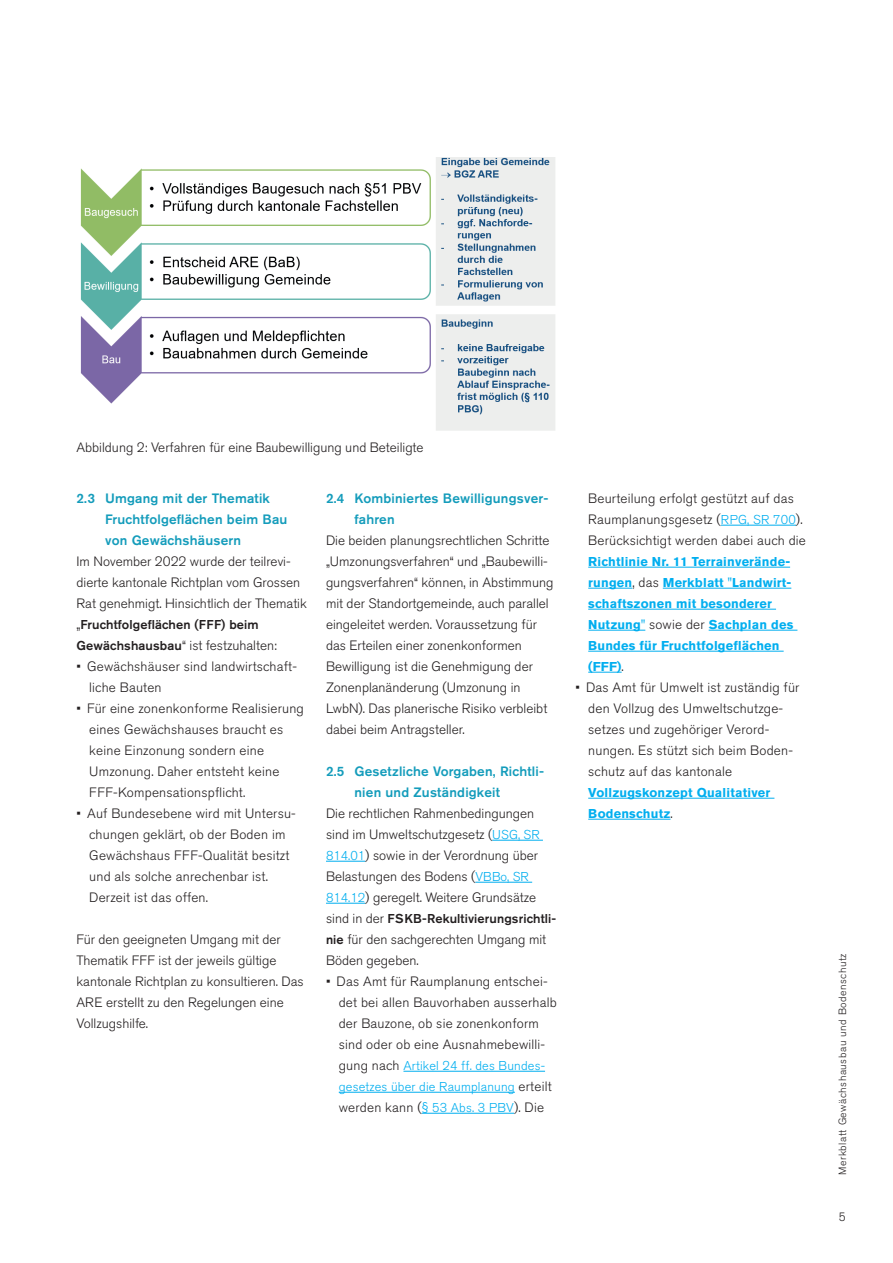
<style>
.page{position:relative;width:893px;height:1263px;background:#fff}
.page>*{position:absolute;margin:0;border:0;box-sizing:border-box;transform-origin:0 0}
.t1{font:300 13.5px/21px "Akzidenz Grotesk BQ";color:#231f20}
.t2{font:500 13.5px/21px "Akzidenz Grotesk BQ";letter-spacing:.015em;color:#149cbb}
.t3{font:700 12.75px/21px "Akzidenz Grotesk BQ";letter-spacing:.015em;color:#00aeef}
.t4{font:500 12.75px "Akzidenz Grotesk BQ";letter-spacing:.01em;color:#231f20}
.t5{font:300 12.75px/21px "Akzidenz Grotesk BQ";letter-spacing:.015em;color:#00aeef}
.t6{font:300 12px "Akzidenz Grotesk BQ";color:#231f20}
.t7{font:300 10.5px "Akzidenz Grotesk BQ";letter-spacing:.05em;color:#231f20}
.s1{font-size:12.75px;color:#00aeef}
.s2{font-weight:300;font-size:13.5px}
.s3{font-weight:500;font-size:12.75px}
.s4{font-size:13.5px;color:#231f20}
.s5{font-weight:300;font-size:13.5px;color:#231f20}
</style>
<div class="page">
<img style="left:80px;top:157px;width:475px;height:273px">
<hr style="left:492px;top:840px;width:51px;height:1px;background:#00aeef">
<hr style="left:326px;top:861px;width:39px;height:1px;background:#00aeef">
<hr style="left:475px;top:882px;width:57px;height:1px;background:#00aeef">
<hr style="left:326px;top:903px;width:39px;height:1px;background:#00aeef">
<hr style="left:403px;top:1071px;width:142px;height:1px;background:#00aeef">
<hr style="left:339px;top:1092px;width:176px;height:1px;background:#00aeef">
<hr style="left:422px;top:1113px;width:92px;height:1px;background:#00aeef">
<hr style="left:721px;top:525px;width:75px;height:1px;background:#00aeef">
<hr style="left:588px;top:567px;width:202px;height:1px;background:#00aeef">
<hr style="left:588px;top:588px;width:44px;height:1px;background:#00aeef">
<hr style="left:663px;top:588px;width:128px;height:1px;background:#00aeef">
<hr style="left:588px;top:609px;width:188px;height:1px;background:#00aeef">
<hr style="left:588px;top:630px;width:57px;height:1px;background:#00aeef">
<hr style="left:709px;top:630px;width:88px;height:1px;background:#00aeef">
<hr style="left:588px;top:651px;width:196px;height:1px;background:#00aeef">
<hr style="left:588px;top:672px;width:34px;height:1px;background:#00aeef">
<hr style="left:588px;top:798px;width:186px;height:1px;background:#00aeef">
<hr style="left:588px;top:819px;width:82px;height:1px;background:#00aeef">
<p class="t1" style="left:77px;top:437px;width:349px">Abbildung 2: Verfahren für eine Baubewilligung und Beteiligte</p>
<p class="t2" style="left:354px;top:487px;width:195px;text-indent:-28px">2.4 Kombiniertes Bewilligungsver&shy;fahren</p>
<p class="t1" style="left:326px;top:530px;width:229px">Die beiden planungsrechtlichen Schritte „Umzonungsverfahren“ und „Baubewilli&shy;gungsverfahren“ können, in Abstimmung mit der Standortgemeinde, auch parallel eingeleitet werden. Voraussetzung für das Erteilen einer zonenkonformen Bewilligung ist die Genehmigung der Zonenplanänderung (Umzonung in LwbN). Das planerische Risiko verbleibt dabei beim Antragsteller.</p>
<p class="t2" style="left:354px;top:760px;width:191px;text-indent:-28px">2.5 Gesetzliche Vorgaben, Richtli&shy;nien und Zuständigkeit</p>
<p class="t1" style="left:326px;top:803px;width:215px">Die rechtlichen Rahmenbedingungen sind im Umweltschutzgesetz (<span class="s1">USG, SR 814.01</span>) sowie in der Verordnung über Belastungen des Bodens (<span class="s1">VBBo, SR 814.12</span>) geregelt. Weitere Grundsätze</p>
<p class="t4" style="left:326px;top:911px;width:232px"><span class="s2">sind in der</span> FSKB-Rekultivierungsrichtli-</p>
<p class="t1" style="left:326px;top:929px;width:222px"><span class="s3">nie</span> für den sachgerechten Umgang mit<br>Böden gegeben.</p>
<p class="t1" style="left:339px;top:971px;width:219px;text-indent:-13px">• Das Amt für Raumplanung entschei&shy;det bei allen Bauvorhaben ausserhalb der Bauzone, ob sie zonenkonform sind oder ob eine Ausnahmebewilli-</p>
<p class="t5" style="left:339px;top:1055px;width:214px"><span class="s4">gung nach</span> Artikel 24 ff. des Bundes&shy;gesetzes über die Raumplanung <span class="s4">erteilt</span></p>
<p class="t1" style="left:339px;top:1097px;width:207px">werden kann (<span class="s1">§ 53 Abs. 3 PBV</span>). Die</p>
<p class="t2" style="left:105px;top:487px;width:184px;text-indent:-28px">2.3 Umgang mit der Thematik<br>Fruchtfolgeflächen beim Bau von Gewächshäusern</p>
<p class="t1" style="left:77px;top:551px;width:232px">Im November 2022 wurde der teilrevi&shy;dierte kantonale Richtplan vom Grossen<br>Rat genehmigt. Hinsichtlich der Thematik</p>
<p class="t4" style="left:77px;top:617px;width:184px"><span class="s2">„</span>Fruchtfolgeflächen (FFF) beim</p>
<p class="t1" style="left:77px;top:635px;width:202px"><span class="s3">Gewächshausbau</span>“ ist festzuhalten:</p>
<p class="t1" style="left:89px;top:656px;width:209px;text-indent:-13px">• Gewächshäuser sind landwirtschaft&shy;liche Bauten</p>
<p class="t1" style="left:89px;top:698px;width:216px;text-indent:-13px">• Für eine zonenkonforme Realisierung eines Gewächshauses braucht es keine Einzonung sondern eine<br>Umzonung. Daher entsteht keine<br>FFF-Kompensationspflicht.</p>
<p class="t1" style="left:89px;top:803px;width:208px;text-indent:-13px">• Auf Bundesebene wird mit Untersu&shy;chungen geklärt, ob der Boden im<br>Gewächshaus FFF-Qualität besitzt und als solche anrechenbar ist.<br>Derzeit ist das offen.</p>
<p class="t1" style="left:76px;top:929px;width:229px">Für den geeigneten Umgang mit der<br>Thematik FFF ist der jeweils gültige kantonale Richtplan zu konsultieren. Das<br>ARE erstellt zu den Regelungen eine<br>Vollzugshilfe.</p>
<p class="t1" style="left:588px;top:488px;width:219px">Beurteilung erfolgt gestützt auf das<br>Raumplanungsgesetz (<span class="s1">RPG, SR 700</span>).<br>Berücksichtigt werden dabei auch die</p>
<p class="t3" style="left:588px;top:551px;width:207px">Richtlinie Nr. 11 Terrainverände&shy;rungen<span class="s5">, das</span> Merkblatt "Landwirt&shy;schaftszonen mit besonderer<br>Nutzung" <span class="s5">sowie der</span> Sachplan des<br>Bundes für Fruchtfolgeflächen (FFF)<span class="s5">.</span></p>
<p class="t1" style="left:588px;top:677px;width:213px;text-indent:-13px">• Das Amt für Umwelt ist zuständig für den Vollzug des Umweltschutzge&shy;setzes und zugehöriger Verord&shy;nungen. Es stützt sich beim Boden&shy;schutz auf das kantonale</p>
<p class="t3" style="left:588px;top:782px;width:184px">Vollzugskonzept Qualitativer<br>Bodenschutz<span class="s5">.</span></p>
<p class="t7" style="left:837px;top:1175px;width:223px;rotate:-90deg">Merkblatt Gewächshausbau und Bodenschutz</p>
<p class="t6" style="left:839px;top:1210px;width:8px">5</p>
</div>
